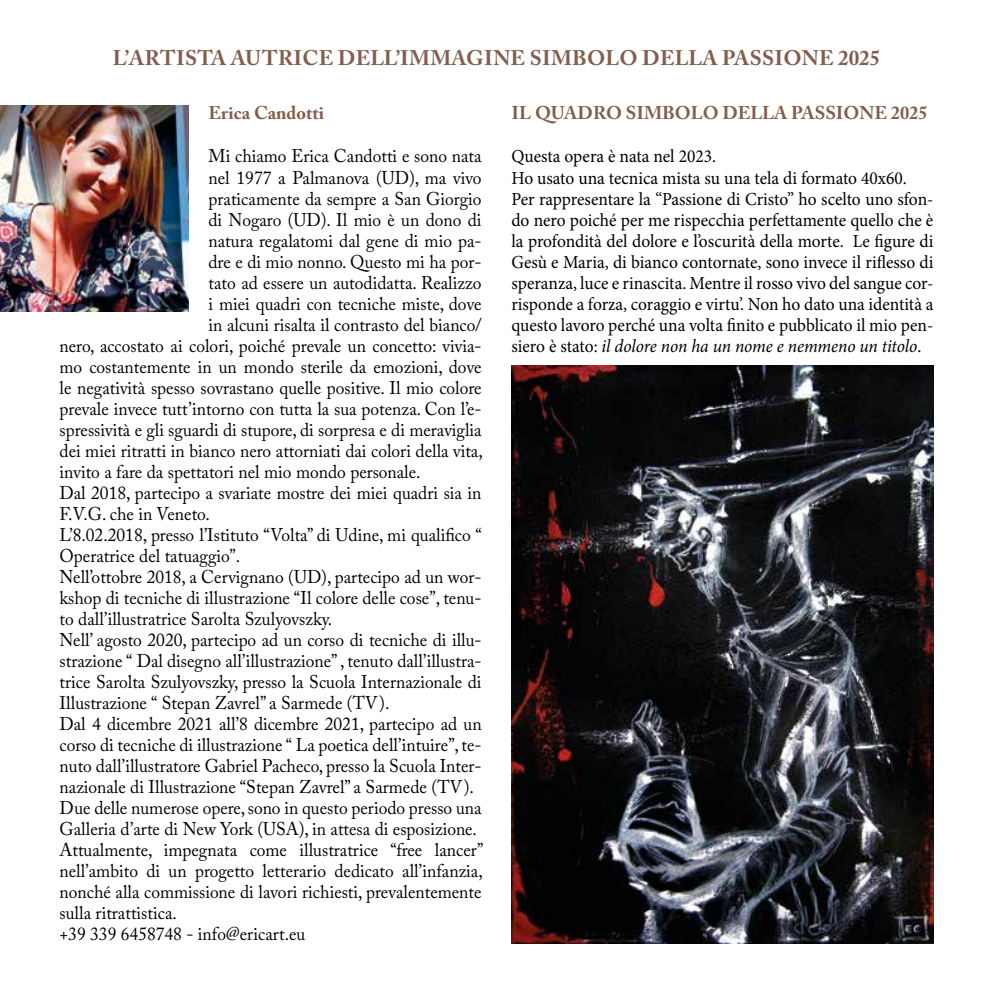
<style>
.page{position:relative;width:993px;height:993px;background:#fff}
.page>*{position:absolute;margin:0;border:0;box-sizing:border-box;transform-origin:0 0}
.t1{font:700 21px "Adobe Caslon Pro";letter-spacing:.015em;color:#825e4b}
.t2{font:18.38px "Adobe Caslon Pro";color:#000;scale:.95 1}
.t3{font:18.38px/21px "Minion Pro";color:#000;scale:.95 1}
.t4{font:700 18.38px "Adobe Caslon Pro";color:#825e4b}
.s1{font-style:italic}
</style>
<div class="page">
<img style="left:0;top:105px;width:189px;height:206px">
<img style="left:511px;top:365px;width:422px;height:578px">
<p class="t1" style="left:113px;top:46px;width:768px">L’ARTISTA AUTRICE DELL’IMMAGINE SIMBOLO DELLA PASSIONE 2025</p>
<p class="t4" style="left:511px;top:102px;width:417px">IL QUADRO SIMBOLO DELLA PASSIONE 2025</p>
<p class="t3" style="left:511px;top:146px;width:445px">Questa opera è nata nel 2023.<br>Ho usato una tecnica mista su una tela di formato 40x60.<br>Per rappresentare la “Passione di Cristo” ho scelto uno sfon&shy;do nero poiché per me rispecchia perfettamente quello che è la profondità del dolore e l’oscurità della morte. Le figure di Gesù e Maria, di bianco contornate, sono invece il riflesso di speranza, luce e rinascita. Mentre il rosso vivo del sangue cor&shy;risponde a forza, coraggio e virtu’. Non ho dato una identità a questo lavoro perché una volta finito e pubblicato il mio pen&shy;siero è stato: <span class="s1">il dolore non ha un nome e nemmeno un titolo</span>.</p>
<p class="t4" style="left:208px;top:102px;width:117px">Erica Candotti</p>
<p class="t2" style="left:208px;top:145px;width:289px">Mi chiamo Erica Candotti e sono nata</p>
<p class="t2" style="left:208px;top:166px;width:289px">nel 1977 a Palmanova (UD), ma vivo</p>
<p class="t2" style="left:208px;top:187px;width:289px">praticamente da sempre a San Giorgio</p>
<p class="t2" style="left:208px;top:208px;width:289px">di Nogaro (UD). Il mio è un dono di</p>
<p class="t2" style="left:208px;top:229px;width:289px">natura regalatomi dal gene di mio pa-</p>
<p class="t2" style="left:208px;top:250px;width:289px">dre e di mio nonno. Questo mi ha por-</p>
<p class="t2" style="left:208px;top:271px;width:289px">tato ad essere un autodidatta. Realizzo</p>
<p class="t2" style="left:208px;top:292px;width:289px">i miei quadri con tecniche miste, dove</p>
<p class="t2" style="left:208px;top:313px;width:289px">in alcuni risalta il contrasto del bianco/</p>
<p class="t2" style="left:60px;top:334px;width:445px">nero, accostato ai colori, poiché prevale un concetto: vivia-</p>
<p class="t2" style="left:60px;top:355px;width:445px">mo costantemente in un mondo sterile da emozioni, dove</p>
<p class="t2" style="left:60px;top:376px;width:445px">le negatività spesso sovrastano quelle positive. Il mio colore</p>
<p class="t2" style="left:60px;top:397px;width:445px">prevale invece tutt’intorno con tutta la sua potenza. Con l’e-</p>
<p class="t2" style="left:60px;top:418px;width:445px">spressività e gli sguardi di stupore, di sorpresa e di meraviglia</p>
<p class="t2" style="left:60px;top:439px;width:447px">dei miei ritratti in bianco nero attorniati dai colori della vita,</p>
<p class="t2" style="left:60px;top:460px;width:381px">invito a fare da spettatori nel mio mondo personale.</p>
<p class="t2" style="left:60px;top:481px;width:445px">Dal 2018, partecipo a svariate mostre dei miei quadri sia in</p>
<p class="t2" style="left:60px;top:502px;width:160px">F.V.G. che in Veneto.</p>
<p class="t2" style="left:60px;top:523px;width:445px">L’8.02.2018, presso l’Istituto “Volta” di Udine, mi qualifico “</p>
<p class="t2" style="left:60px;top:544px;width:191px">Operatrice del tatuaggio”.</p>
<p class="t2" style="left:60px;top:565px;width:445px">Nell’ottobre 2018, a Cervignano (UD), partecipo ad un wor-</p>
<p class="t2" style="left:60px;top:586px;width:445px">kshop di tecniche di illustrazione “Il colore delle cose”, tenu-</p>
<p class="t2" style="left:60px;top:607px;width:288px">to dall’illustratrice Sarolta Szulyovszky.</p>
<p class="t2" style="left:60px;top:628px;width:445px">Nell’ agosto 2020, partecipo ad un corso di tecniche di illu-</p>
<p class="t2" style="left:60px;top:649px;width:445px">strazione “ Dal disegno all’illustrazione” , tenuto dall’illustra-</p>
<p class="t2" style="left:60px;top:670px;width:445px">trice Sarolta Szulyovszky, presso la Scuola Internazionale di</p>
<p class="t2" style="left:60px;top:691px;width:348px">Illustrazione “ Stepan Zavrel” a Sarmede (TV).</p>
<p class="t2" style="left:60px;top:712px;width:445px">Dal 4 dicembre 2021 all’8 dicembre 2021, partecipo ad un</p>
<p class="t2" style="left:60px;top:733px;width:445px">corso di tecniche di illustrazione “ La poetica dell’intuire”, te-</p>
<p class="t2" style="left:60px;top:754px;width:445px">nuto dall’illustratore Gabriel Pacheco, presso la Scuola Inter-</p>
<p class="t2" style="left:60px;top:775px;width:437px">nazionale di Illustrazione “Stepan Zavrel” a Sarmede (TV).</p>
<p class="t2" style="left:60px;top:796px;width:445px">Due delle numerose opere, sono in questo periodo presso una</p>
<p class="t2" style="left:60px;top:817px;width:441px">Galleria d’arte di New York (USA), in attesa di esposizione.</p>
<p class="t2" style="left:60px;top:838px;width:447px">Attualmente, impegnata come illustratrice “free lancer”</p>
<p class="t2" style="left:60px;top:859px;width:447px">nell’ambito di un progetto letterario dedicato all’infanzia,</p>
<p class="t2" style="left:60px;top:880px;width:445px">nonché alla commissione di lavori richiesti, prevalentemente</p>
<p class="t2" style="left:60px;top:901px;width:125px">sulla ritrattistica.</p>
<p class="t2" style="left:60px;top:922px;width:260px">+39 339 6458748 - info@ericart.eu</p>
</div>
